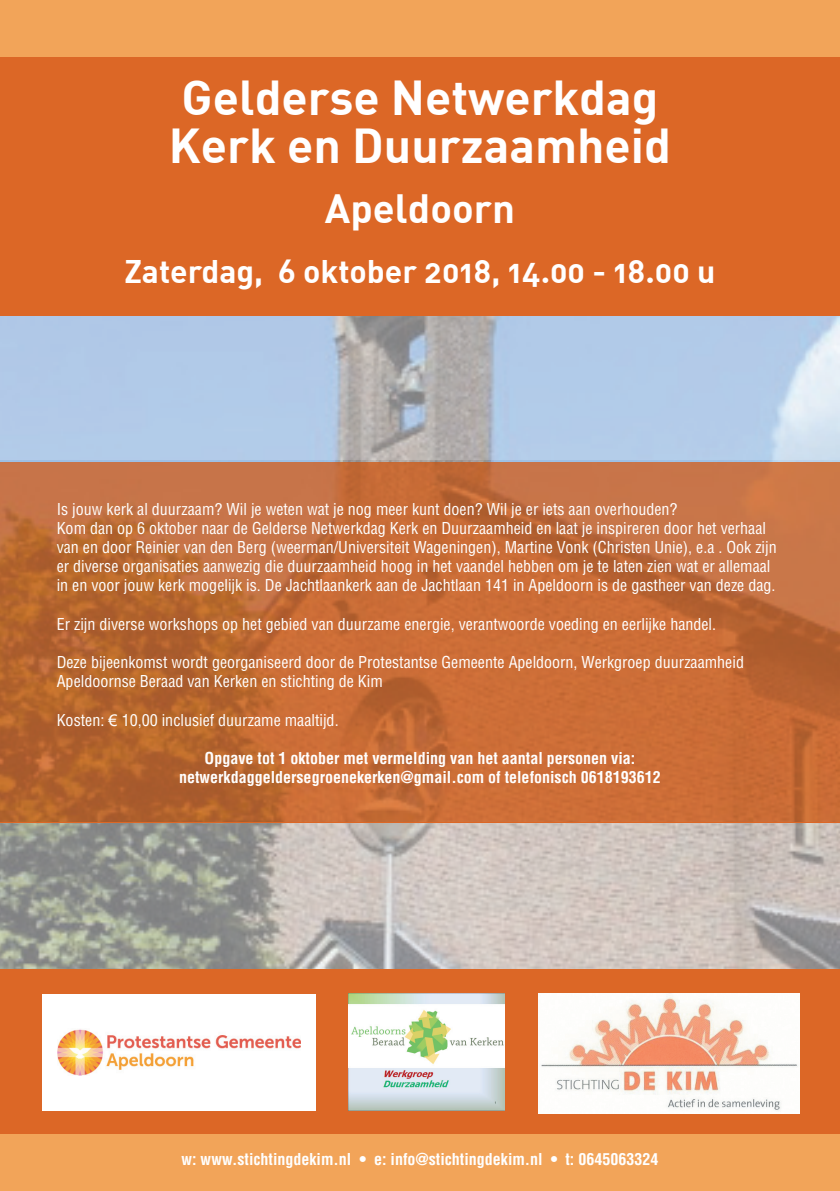
<style>
.page{position:relative;width:840px;height:1191px;background:#fff}
.page>*{position:absolute;margin:0;border:0;box-sizing:border-box;transform-origin:0 0}
.t1{font:700 48px/48px "DIN";color:#fff}
.t2{font:40px "DIN Bold Alternate";color:#fff}
.t3{font:32px "DIN Bold Alternate";color:#fff}
.t4{font:condensed 16px/19.2px "Helvetica";color:#fff}
.t5{font:700 condensed 16px/19.2px "Helvetica";color:#fff;text-align:center}
.s1{font-family:"Arial";font-stretch:normal}
</style>
<div class="page">
<img style="left:0;top:315px;width:839px;height:654px">
<div style="left:0;top:57px;width:839px;height:258px;background:#dc6726"></div>
<div style="left:0;top:969px;width:839px;height:222px;background:#dc6726"></div>
<img style="left:348px;top:993px;width:156px;height:117px">
<img style="left:538px;top:993px;width:260px;height:120px">
<div style="left:42px;top:993px;width:273px;height:117px;background:#fff"></div>
<img style="left:57px;top:1029px;width:243px;height:46px">
<img style="left:0;top:460px;width:839px;height:361px">
<div style="left:0;top:0;width:839px;height:57px;background:#f2a459"></div>
<div style="left:0;top:1134px;width:839px;height:57px;background:#f2a459"></div>
<h1 class="t1" style="left:169px;top:72px;width:503px">Gelderse Netwerkdag<br>Kerk en Duurzaamheid</h1>
<h2 class="t2" style="left:325px;top:182px;width:191px">Apeldoorn</h2>
<h3 class="t3" style="left:124px;top:250px;width:592px">Zaterdag, 6 oktober 2018, 14.00 - 18.00 u</h3>
<p class="t4" style="left:57px;top:499px;width:721px">Is jouw kerk al duurzaam? Wil je weten wat je nog meer kunt doen? Wil je er iets aan overhouden?<br>Kom dan op 6 oktober naar de Gelderse Netwerkdag Kerk en Duurzaamheid en laat je inspireren door het verhaal van en door Reinier van den Berg (weerman/Universiteit Wageningen), Martine Vonk (Christen Unie), e.a . Ook zijn er diverse organisaties aanwezig die duurzaamheid hoog in het vaandel hebben om je te laten zien wat er allemaal in en voor jouw kerk mogelijk is. De Jachtlaankerk aan de Jachtlaan 141 in Apeldoorn is de gastheer van deze dag.</p>
<p class="t4" style="left:57px;top:614px;width:660px">Er zijn diverse workshops op het gebied van duurzame energie, verantwoorde voeding en eerlijke handel.</p>
<p class="t4" style="left:57px;top:652px;width:688px">Deze bijeenkomst wordt georganiseerd door de Protestantse Gemeente Apeldoorn, Werkgroep duurzaamheid<br>Apeldoornse Beraad van Kerken en stichting de Kim</p>
<p class="t4" style="left:57px;top:710px;width:283px">Kosten: <span class="s1">€</span> 10,00 inclusief duurzame maaltijd.</p>
<p class="t5" style="left:179px;top:748px;width:483px">Opgave tot 1 oktober met vermelding van het aantal personen via: netwerkdaggeldersegroenekerken@gmail.com of telefonisch 0618193612</p>
<p class="t5" style="left:181px;top:1149px;width:478px">w: www.stichtingdekim.nl • e: info@stichtingdekim.nl • t: 0645063324</p>
</div>
